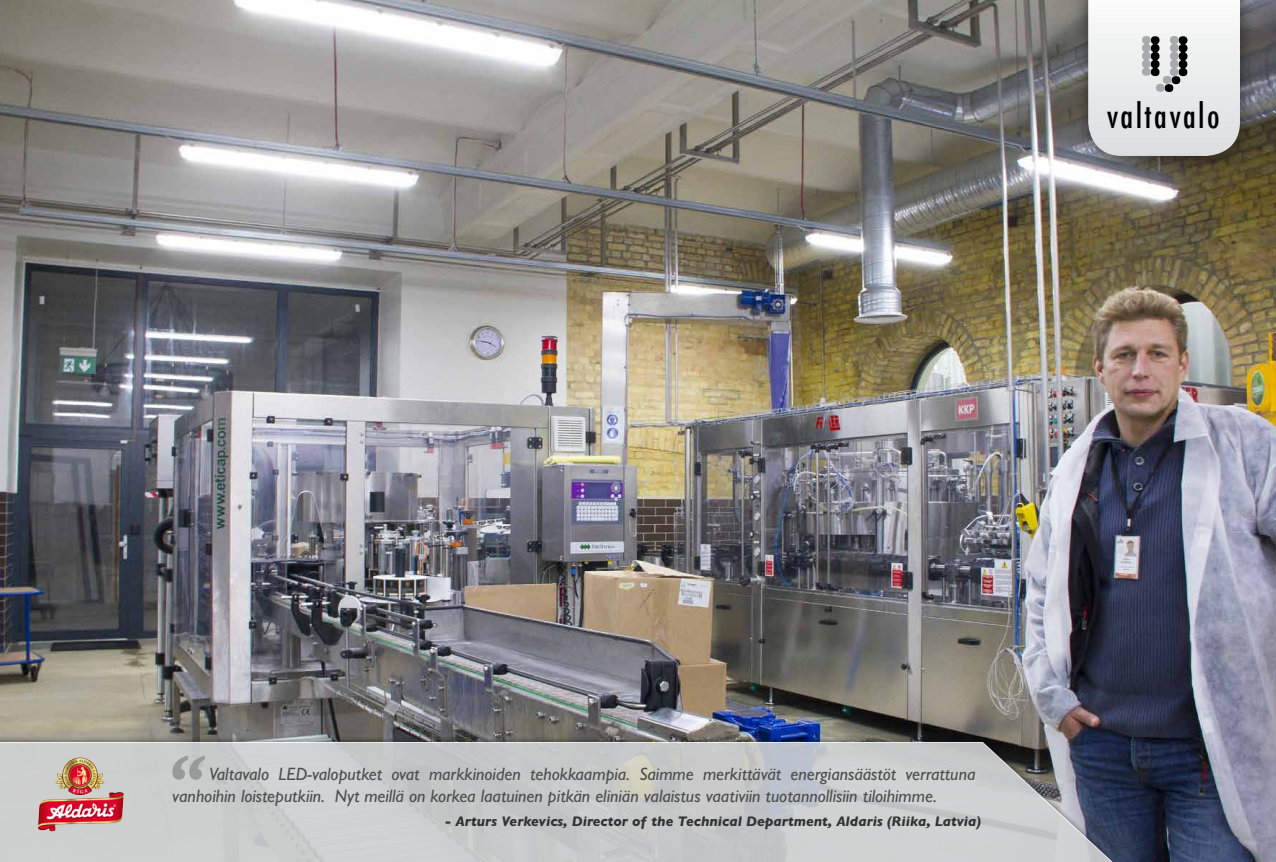
<style>
.page{position:relative;width:1276px;height:862px;background:#fff}
.page>*{position:absolute;margin:0;border:0;box-sizing:border-box;transform-origin:0 0}
.t1{font:500 condensed 32.5px "Futura";letter-spacing:.075em;color:#000}
.t2{font:italic 500 18px/21.6px "Gill Sans MT Pro";color:#4d4d4d}
.t3{font:italic 800 14px "Gill Sans MT Pro";color:#333}
</style>
<div class="page">
<img style="left:0;top:0;width:1276px;height:862px">
<div style="left:1072px;top:0;width:183px;height:171px;background:#000;opacity:.45"></div>
<svg style="left:1088px;top:0;width:152px;height:156px"></svg>
<div style="left:0;top:736px;width:1126px;height:126px;background:#000;opacity:.55"></div>
<svg style="left:0;top:741px;width:1123px;height:121px;background:#c0c2c4"></svg>
<svg style="left:172px;top:755px;width:33px;height:25px"></svg>
<img style="left:36px;top:755px;width:90px;height:77px">
<h1 class="t1" style="left:1107px;top:96px;width:114px">valtavalo</h1>
<p class="t2" style="left:172px;top:763px;width:804px;text-indent:37px">Valtavalo LED-valoputket ovat markkinoiden tehokkaampia. Saimme merkittävät energiansäästöt verrattuna vanhoihin loisteputkiin. Nyt meillä on korkea laatuinen pitkän eliniän valaistus vaativiin tuotannollisiin tiloihimme.</p>
<p class="t3" style="left:445px;top:812px;width:538px">- Arturs Verkevics, Director of the Technical Department, Aldaris (Riika, Latvia)</p>
</div>
